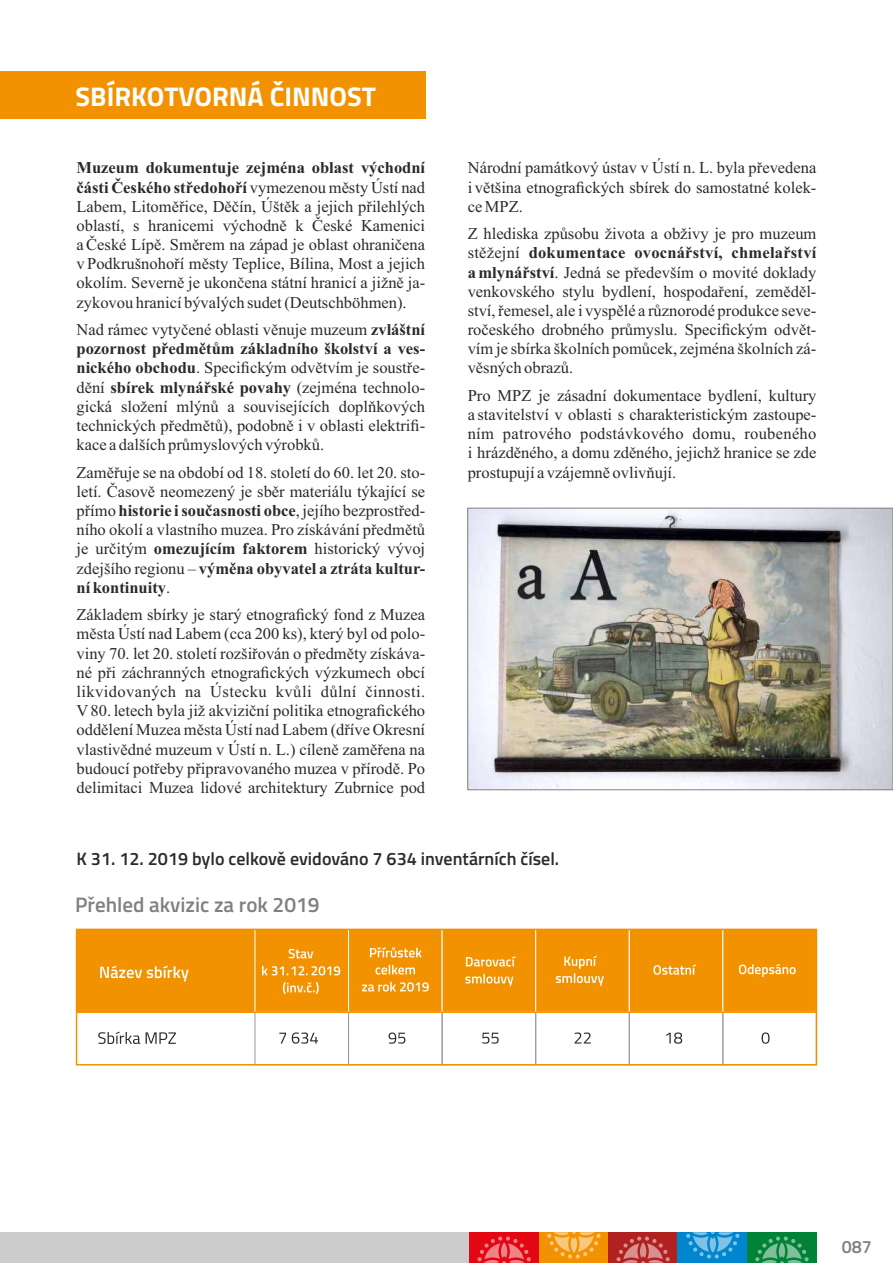
<style>
.page{position:relative;width:893px;height:1263px;background:#fff}
.page>*{position:absolute;margin:0;border:0;box-sizing:border-box;transform-origin:0 0}
.t1{font:700 27px "Titillium";color:#fff}
.t2{font:600 21px "Titillium";color:#808080}
.t3{font:600 18px "Titillium";color:#2b2a29}
.t4{font:600 17.85px "Titillium";color:#808080}
.t5{font:16.5px/19.2px "Times New Roman";color:#2b2a29;text-align:justify}
.s1{font-weight:700}
</style>
<div class="page">
<div style="left:77px;top:929px;width:739px;height:83px;background:#f39200"></div>
<div style="left:0;top:72px;width:425px;height:47px;background:#f39200"></div>
<div style="left:0;top:1232px;width:470px;height:31px;background:#ccc"></div>
<div style="left:539px;top:1232px;width:69px;height:31px;background:#f39200"></div>
<div style="left:608px;top:1232px;width:70px;height:31px;background:#b02120"></div>
<div style="left:678px;top:1232px;width:69px;height:31px;background:#0086ce"></div>
<div style="left:747px;top:1232px;width:69px;height:31px;background:#008237"></div>
<div style="left:470px;top:1232px;width:69px;height:31px;background:#e30613"></div>
<svg style="left:477px;top:1236px;width:54px;height:27px"></svg>
<svg style="left:547px;top:1232px;width:54px;height:26px"></svg>
<svg style="left:616px;top:1236px;width:54px;height:27px"></svg>
<svg style="left:686px;top:1232px;width:53px;height:26px"></svg>
<svg style="left:755px;top:1236px;width:54px;height:27px"></svg>
<img style="left:470px;top:510px;width:421px;height:278px">
<div style="left:468px;top:508px;width:425px;height:282px;border:1px solid #808080"></div>
<div style="left:255px;top:1012px;width:94px;height:53px;border:1px solid #999"></div>
<div style="left:348px;top:1012px;width:94px;height:53px;border:1px solid #999"></div>
<div style="left:442px;top:1012px;width:94px;height:53px;border:1px solid #999"></div>
<div style="left:629px;top:1012px;width:94px;height:53px;border:1px solid #999"></div>
<div style="left:723px;top:1012px;width:94px;height:53px;border:1px solid #999"></div>
<svg style="left:100px;top:966px;width:89px;height:15px"></svg>
<svg style="left:255px;top:931px;width:541px;height:80px"></svg>
<hr style="left:77px;top:1011px;width:739px;height:2px;background:#f39200">
<svg style="left:98px;top:1031px;width:78px;height:13px"></svg>
<svg style="left:279px;top:1032px;width:490px;height:12px"></svg>
<div style="left:76px;top:929px;width:741px;height:136px;border:1px solid #f39200"></div>
<h1 class="t1" style="left:76px;top:86px;width:302px">SBÍRKOTVORNÁ ČINNOST</h1>
<p class="t5" style="left:77px;top:160px;width:350px"><span class="s1">Muzeum dokumentuje zejména oblast východní části Českého středohoří</span> vymezenou městy Ústí nad Labem, Litoměřice, Děčín, Úštěk a jejich přilehlých oblastí, s hranicemi východně k České Kamenici a České Lípě. Směrem na západ je oblast ohraničena v Podkrušnohoří městy Teplice, Bílina, Most a jejich okolím. Severně je ukončena státní hranicí a jižně ja&shy;zykovou hranicí bývalých sudet (Deutschböhmen).</p>
<p class="t5" style="left:76px;top:322px;width:350px">Nad rámec vytyčené oblasti věnuje muzeum <span class="s1">zvláštní pozornost předmětům základního školství a ves&shy;nického obchodu</span>. Specifickým odvětvím je soustře&shy;dění <span class="s1">sbírek mlynářské povahy</span> (zejména technolo&shy;gická složení mlýnů a souvisejících doplňkových technických předmětů), podobně i v oblasti elektrifi&shy;kace a dalších průmyslových výrobků.</p>
<p class="t5" style="left:77px;top:464px;width:350px">Zaměřuje se na období od 18. století do 60. let 20. sto&shy;letí. Časově neomezený je sběr materiálu týkající se přímo <span class="s1">historie i současnosti obce</span>, jejího bezprostřed&shy;ního okolí a vlastního muzea. Pro získávání předmětů je určitým <span class="s1">omezujícím faktorem</span> historický vývoj zdejšího regionu – <span class="s1">výměna obyvatel a ztráta kultur&shy;ní kontinuity</span>.</p>
<p class="t5" style="left:77px;top:607px;width:350px">Základem sbírky je starý etnografický fond z Muzea města Ústí nad Labem (cca 200 ks), který byl od polo&shy;viny 70. let 20. století rozšiřován o předměty získáva&shy;né při záchranných etnografických výzkumech obcí likvidovaných na Ústecku kvůli důlní činnosti.<br>V80. letech byla již akviziční politika etnografického oddělení Muzea města Ústí nad Labem (dříve Okresní vlastivědné muzeum v Ústí n. L.) cíleně zaměřena na budoucí potřeby připravovaného muzea v přírodě. Po delimitaci Muzea lidové architektury Zubrnice pod</p>
<p class="t5" style="left:468px;top:160px;width:350px">Národní památkový ústav v Ústí n. L. byla převedena i většina etnografických sbírek do samostatné kolek&shy;ce MPZ.</p>
<p class="t5" style="left:468px;top:226px;width:350px">Z hlediska způsobu života a obživy je pro muzeum stěžejní <span class="s1">dokumentace ovocnářství, chmelařství a mlynářství</span>. Jedná se především o movité doklady venkovského stylu bydlení, hospodaření, zeměděl&shy;ství, řemesel, ale i vyspělé a různorodé produkce seve&shy;ročeského drobného průmyslu. Specifickým odvět&shy;vím je sbírka školních pomůcek, zejména školních zá&shy;věsných obrazů.</p>
<p class="t5" style="left:468px;top:387px;width:350px">Pro MPZ je zásadní dokumentace bydlení, kultury a stavitelství v oblasti s charakteristickým zastoupe&shy;ním patrového podstávkového domu, roubeného i hrázděného, a domu zděného, jejichž hranice se zde prostupují a vzájemně ovlivňují.</p>
<p class="t3" style="left:77px;top:852px;width:484px">K 31. 12. 2019 bylo celkově evidováno 7 634 inventárních čísel.</p>
<p class="t2" style="left:75px;top:897px;width:246px">Přehled akvizic za rok 2019</p>
<p class="t4" style="left:842px;top:1240px;width:32px">087</p>
</div>
